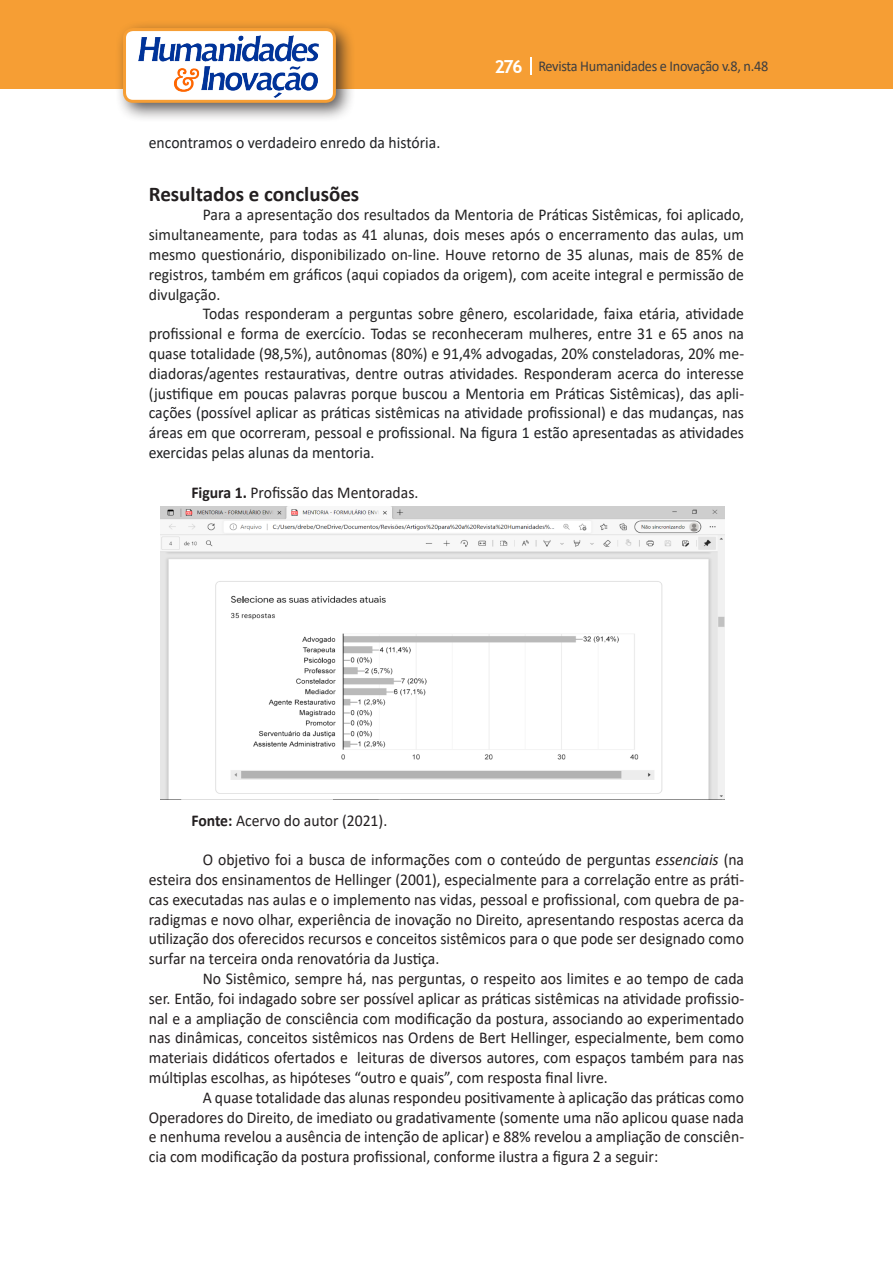
<style>
.page{position:relative;width:893px;height:1263px;background:#fff}
.page>*{position:absolute;margin:0;border:0;box-sizing:border-box;transform-origin:0 0}
.Titulo_2{font:700 21px "Calibri";color:#231f20}
.Texto{font:16.5px/19.8px "Calibri";color:#231f20;text-align:justify;scale:.95 1}
.Texto-2{font:16.5px/19.8px "Calibri";color:#222;text-align:justify;scale:.95 1}
.Texto-3{font:16.5px "Calibri";color:#202124;scale:.95 1}
.t1{font:15px "Calibri";letter-spacing:-.02em;color:#3e3e3f;scale:.95 1}
.s1{font-family:"Trebuchet MS";font-weight:700;font-size:18px;color:#fff}
.s2{color:#202124}
.s3{font-weight:700}
.s4{font-style:italic}
</style>
<div class="page">
<div style="left:0;top:0;width:893px;height:88px;background:#f69e34"></div>
<svg style="left:530px;top:57px;width:2px;height:18px"></svg>
<div style="left:115px;top:20px;width:241px;height:103px;background:#231f20;opacity:.75"></div>
<div style="left:125px;top:30px;width:209px;height:71px;background:#fff;border-radius:9px"></div>
<img style="left:138px;top:35px;width:181px;height:62px">
<div style="left:123px;top:28px;width:213px;height:75px;border:3px solid #f69e34;border-radius:9px"></div>
<img style="left:161px;top:507px;width:564px;height:292px">
<p class="t1" style="left:495px;top:56px;width:290px"><span class="s1">276</span> Revista Humanidades e Inovação v.8, n.48</p>
<p class="Texto-3" style="left:149px;top:132px;width:308px">encontramos o verdadeiro enredo da história.</p>
<p class="Titulo_2" style="left:149px;top:179px;width:212px">Resultados e conclusões</p>
<p class="Texto-2" style="left:149px;top:205px;width:628px;text-indent:54px">Para a apresentação dos resultados da Mentoria de Práticas Sistêmicas, foi aplicado, simultaneamente, para todas as 41 alunas, dois meses após o encerramento das aulas, um mesmo questionário, disponibilizado on-line. Houve retorno de 35 alunas, mais de 85% de registros, também em gráficos (aqui copiados da origem), com aceite integral e permissão de divulgação.</p>
<p class="Texto-2" style="left:149px;top:304px;width:628px;text-indent:54px">Todas responderam a perguntas sobre gênero, escolaridade, faixa etária, atividade profissional e forma de exercício. Todas se reconheceram mulheres, entre 31 e 65 anos na quase totalidade (98,5%), autônomas (80%) e 91,4% advogadas, 20% consteladoras, 20% me&shy;diadoras/agentes restaurativas, dentre outras atividades. Responderam acerca do interesse (j<span class="s2">ustifique em poucas palavras porque buscou a Mentoria em Práticas Sistêmicas), das apli&shy;cações (possível aplicar as práticas sistêmicas na atividade profissional) e das mudanças, nas áreas em que ocorreram, pessoal e profissional. Na figura 1 estão apresentadas as atividades exercidas pelas alunas da mentoria.</span></p>
<p class="Texto" style="left:191px;top:482px;width:240px"><span class="s3">Figura 1.</span> Profissão das Mentoradas.</p>
<p class="Texto" style="left:191px;top:810px;width:208px"><span class="s3">Fonte:</span> Acervo do autor (2021).</p>
<p class="Texto" style="left:149px;top:849px;width:628px;text-indent:54px">O objetivo foi a busca de informações com o conteúdo de perguntas <span class="s4">essenciais</span> (na esteira dos ensinamentos de Hellinger (2001), especialmente para a correlação entre as práti&shy;cas executadas nas aulas e o implemento nas vidas, pessoal e profissional, com quebra de pa&shy;radigmas e novo olhar, experiência de inovação no Direito, apresentando respostas acerca da utilização dos oferecidos recursos e conceitos sistêmicos para o que pode ser designado como surfar na terceira onda renovatória da Justiça.</p>
<p class="Texto" style="left:149px;top:968px;width:628px;text-indent:54px">No Sistêmico, sempre há, nas perguntas, o respeito aos limites e ao tempo de cada ser. Então, foi indagado sobre ser possível aplicar as práticas sistêmicas na atividade profissio&shy;nal e a ampliação de consciência com modificação da postura, associando ao experimentado nas dinâmicas, conceitos sistêmicos nas Ordens de Bert Hellinger, especialmente, bem como materiais didáticos ofertados e leituras de diversos autores, com espaços também para nas múltiplas escolhas, as hipóteses “outro e quais”, com resposta final livre.</p>
<p class="Texto" style="left:149px;top:1087px;width:628px;text-indent:54px">A quase totalidade das alunas respondeu positivamente à aplicação das práticas como Operadores do Direito, de imediato ou gradativamente (somente uma não aplicou quase nada e nenhuma revelou a ausência de intenção de aplicar) e 88% revelou a ampliação de consciên&shy;cia com modificação da postura profissional, conforme ilustra a figura 2 a seguir:</p>
</div>
